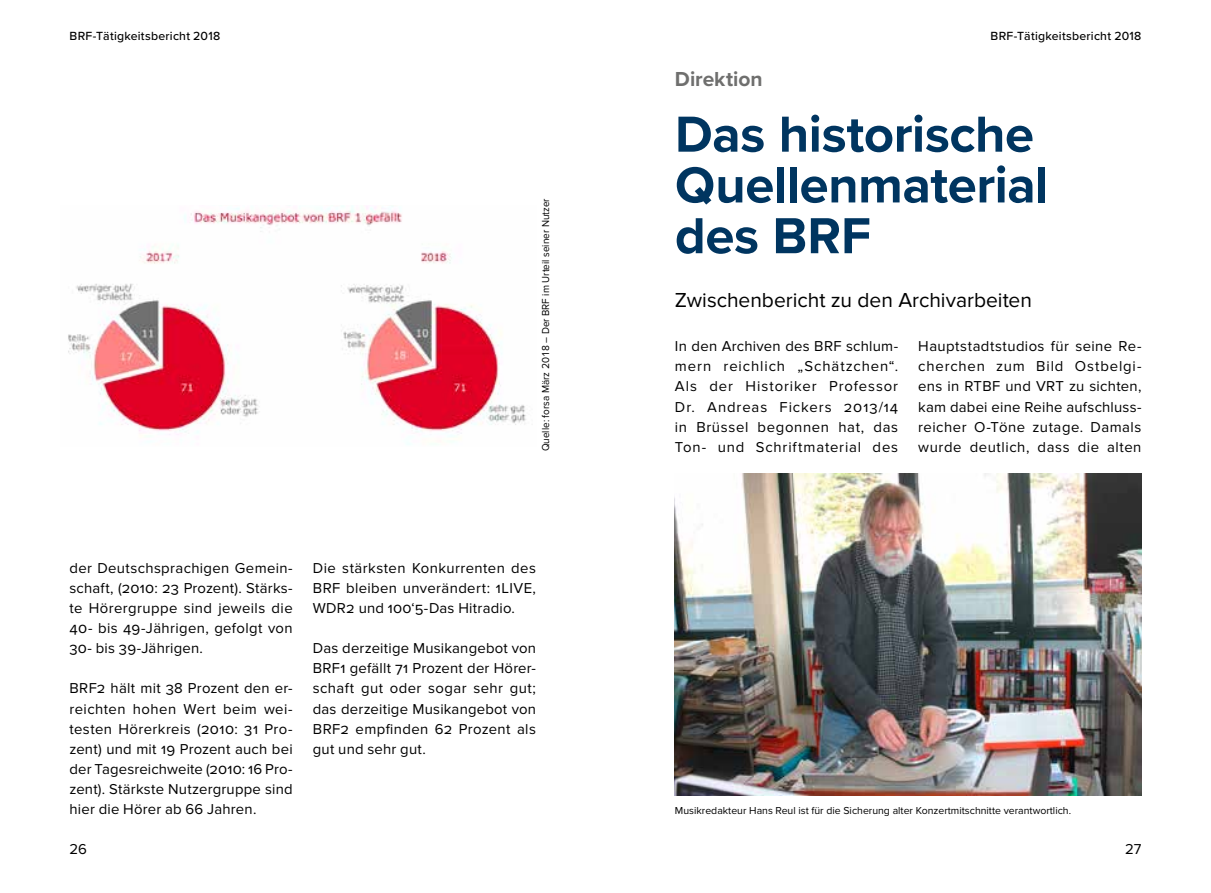
<style>
.page{position:relative;width:1211px;height:893px;background:#fff}
.page>*{position:absolute;margin:0;border:0;box-sizing:border-box;transform-origin:0 0}
.t1{font:700 52.5px/50.8px "Proxima Nova";letter-spacing:-.01em;color:#003560}
.t2{font:21px "Proxima Nova";color:#000}
.t3{font:700 21px "Proxima Nova";color:#6f6f6e}
.t4{font:14.88px/20.1px "Proxima Nova";letter-spacing:.025em;color:#000;text-align:justify}
.t5{font:500 12.25px "Proxima Nova";letter-spacing:.02em;color:#000}
.t6{font:10.5px "Proxima Nova";color:#000}
.t7{font:10.5px "Proxima Nova";color:#000;scale:.95 1}
</style>
<div class="page">
<img style="left:675px;top:474px;width:466px;height:322px">
<img style="left:68px;top:206px;width:458px;height:239px">
<p class="t5" style="left:69px;top:26px;width:152px">BRF-Tätigkeitsbericht 2018</p>
<p class="t7" style="left:539px;top:451px;width:268px;rotate:-90deg">Quelle: forsa März 2018 – Der BRF im Urteil seiner Nutzer</p>
<p class="t4" style="left:69px;top:558px;width:225px">der Deutschsprachigen Gemein&shy;schaft, (2010: 23 Prozent). Stärks&shy;te Hörergruppe sind jeweils die 40- bis 49-Jährigen, gefolgt von 30- bis 39-Jährigen.</p>
<p class="t4" style="left:69px;top:679px;width:225px">BRF2 hält mit 38 Prozent den er&shy;reichten hohen Wert beim wei&shy;testen Hörerkreis (2010: 31 Pro&shy;zent) und mit 19 Prozent auch bei der Tagesreichweite (2010: 16 Pro&shy;zent). Stärkste Nutzergruppe sind hier die Hörer ab 66 Jahren.</p>
<p class="t4" style="left:313px;top:558px;width:225px">Die stärksten Konkurrenten des BRF bleiben unverändert: 1LIVE, WDR2 und 100‘5-Das Hitradio.</p>
<p class="t4" style="left:313px;top:639px;width:225px">Das derzeitige Musikangebot von BRF1 gefällt 71 Prozent der Hörer&shy;schaft gut oder sogar sehr gut; das derzeitige Musikangebot von BRF2 empfinden 62 Prozent als gut und sehr gut.</p>
<p class="t5" style="left:990px;top:26px;width:152px">BRF-Tätigkeitsbericht 2018</p>
<h2 class="t3" style="left:675px;top:63px;width:89px">Direktion</h2>
<h1 class="t1" style="left:675px;top:108px;width:375px">Das historische<br>Quellenmaterial des BRF</h1>
<h2 class="t2" style="left:675px;top:288px;width:358px">Zwischenbericht zu den Archivarbeiten</h2>
<p class="t4" style="left:675px;top:337px;width:225px">In den Archiven des BRF schlum&shy;mern reichlich „Schätzchen“.<br>Als der Historiker Professor Dr. Andreas Fickers 2013/14 in Brüssel begonnen hat, das Ton- und Schriftmaterial des</p>
<p class="t4" style="left:918px;top:337px;width:225px">Hauptstadtstudios für seine Re&shy;cherchen zum Bild Ostbelgi&shy;ens in RTBF und VRT zu sichten, kam dabei eine Reihe aufschluss&shy;reicher O-Töne zutage. Damals wurde deutlich, dass die alten</p>
<p class="t6" style="left:675px;top:805px;width:397px">Musikredakteur Hans Reul ist für die Sicherung alter Konzertmitschnitte verantwortlich.</p>
<p class="t4" style="left:69px;top:839px;width:19px">26</p>
<p class="t4" style="left:1125px;top:839px;width:18px">27</p>
</div>
